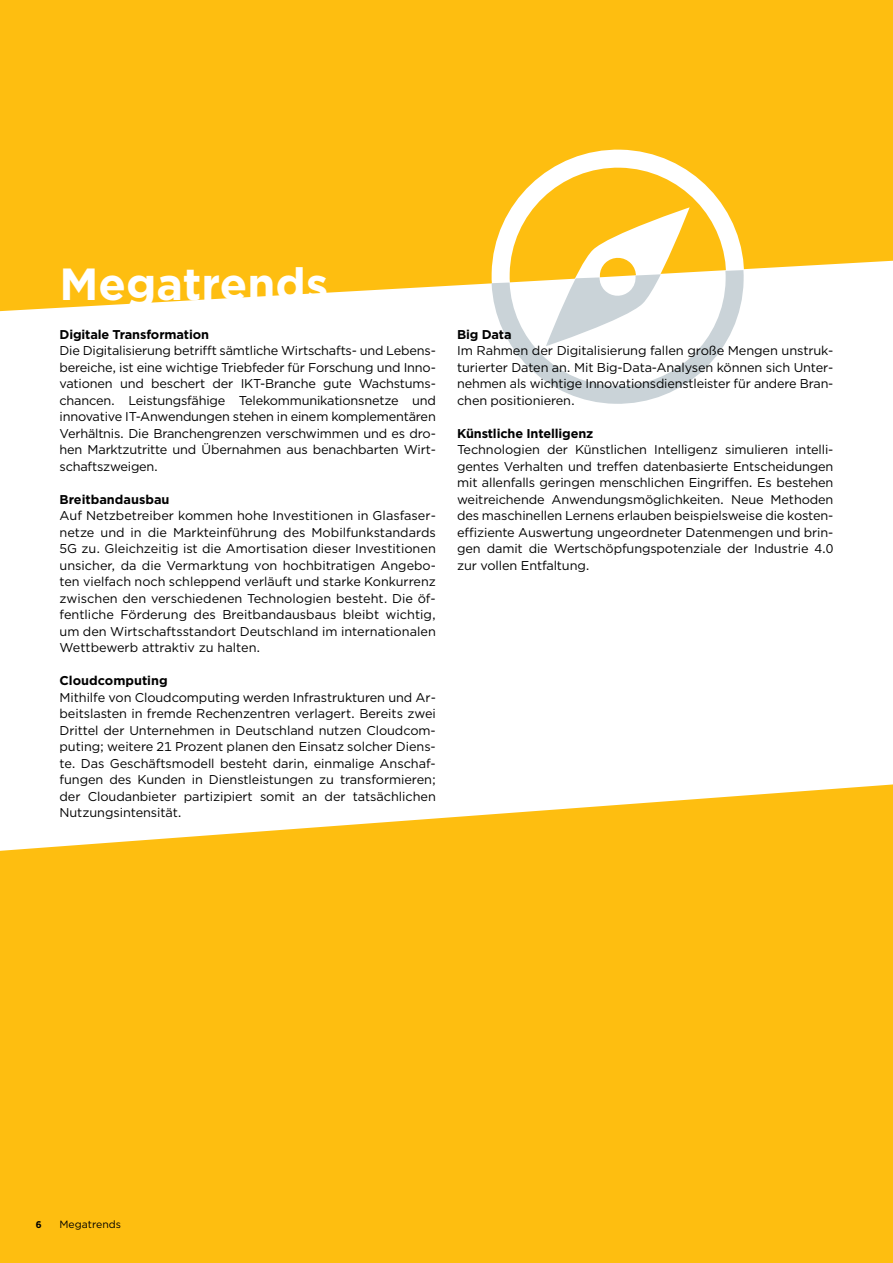
<style>
.page{position:relative;width:893px;height:1263px;background:#febe10}
.page>*{position:absolute;margin:0;border:0;box-sizing:border-box;transform-origin:0 0}
.t1{font:700 45px "Gotham";color:#fff}
.t2{font:12.75px/16.5px "Gotham";letter-spacing:-.01em;color:#000;text-align:justify}
.t3{font:700 12.75px "Gotham";letter-spacing:-.01em;color:#000}
.t4{font:10.5px "Gotham";color:#000}
.t5{font:700 9.75px "Gotham";color:#000}
</style>
<div class="page">
<svg style="left:0;top:261px;width:893px;height:590px"></svg>
<svg style="left:490px;top:148px;width:256px;height:256px;fill:#febe10"></svg>
<svg style="left:492px;top:270px;width:252px;height:135px"></svg>
<h1 class="t1" style="left:60px;top:254px;width:270px">Megatrends</h1>
<p class="t3" style="left:60px;top:326px;width:151px">Digitale Transformation</p>
<p class="t2" style="left:60px;top:342px;width:378px;text-align:left">Die Digitalisierung betrifft sämtliche Wirtschafts- und Lebens&shy;bereiche, ist eine wichtige Triebfeder für Forschung und Inno&shy;vationen und beschert der IKT-Branche gute Wachstums&shy;chancen. Leistungsfähige Telekommunikationsnetze und innovative IT-Anwendungen stehen in einem komplementären Verhältnis. Die Branchengrenzen verschwimmen und es dro&shy;hen Marktzutritte und Übernahmen aus benachbarten Wirt&shy;schaftszweigen.</p>
<p class="t3" style="left:60px;top:491px;width:111px">Breitbandausbau</p>
<p class="t2" style="left:60px;top:507px;width:378px">Auf Netzbetreiber kommen hohe Investitionen in Glasfaser&shy;netze und in die Markteinführung des Mobilfunkstandards 5G zu. Gleichzeitig ist die Amortisation dieser Investitionen unsicher, da die Vermarktung von hochbitratigen Angebo&shy;ten vielfach noch schleppend verläuft und starke Konkurrenz zwischen den verschiedenen Technologien besteht. Die öf&shy;fentliche Förderung des Breitbandausbaus bleibt wichtig, um den Wirtschaftsstandort Deutschland im internationalen Wettbewerb attraktiv zu halten.</p>
<p class="t3" style="left:60px;top:672px;width:110px">Cloudcomputing</p>
<p class="t2" style="left:60px;top:689px;width:378px">Mithilfe von Cloudcomputing werden Infrastrukturen und Ar&shy;beitslasten in fremde Rechenzentren verlagert. Bereits zwei Drittel der Unternehmen in Deutschland nutzen Cloudcom&shy;puting; weitere 21 Prozent planen den Einsatz solcher Diens&shy;te. Das Geschäftsmodell besteht darin, einmalige Anschaf&shy;fungen des Kunden in Dienstleistungen zu transformieren; der Cloudanbieter partizipiert somit an der tatsächlichen Nutzungsintensität.</p>
<p class="t3" style="left:457px;top:326px;width:56px">Big Data</p>
<p class="t2" style="left:457px;top:342px;width:378px">Im Rahmen der Digitalisierung fallen große Mengen unstruk&shy;turierter Daten an. Mit Big-Data-Analysen können sich Unter&shy;nehmen als wichtige Innovationsdienstleister für andere Bran&shy;chen positionieren.</p>
<p class="t3" style="left:457px;top:425px;width:138px">Künstliche Intelligenz</p>
<p class="t2" style="left:457px;top:441px;width:378px;text-align:left">Technologien der Künstlichen Intelligenz simulieren intelli&shy;gentes Verhalten und treffen datenbasierte Entscheidungen mit allenfalls geringen menschlichen Eingriffen. Es bestehen weitreichende Anwendungsmöglichkeiten. Neue Methoden des maschinellen Lernens erlauben beispielsweise die kosten&shy;effiziente Auswertung ungeordneter Datenmengen und brin&shy;gen damit die Wertschöpfungspotenziale der Industrie 4.0 zur vollen Entfaltung.</p>
<p class="t5" style="left:36px;top:1218px;width:7px">6</p>
<p class="t4" style="left:60px;top:1217px;width:63px">Megatrends</p>
</div>
